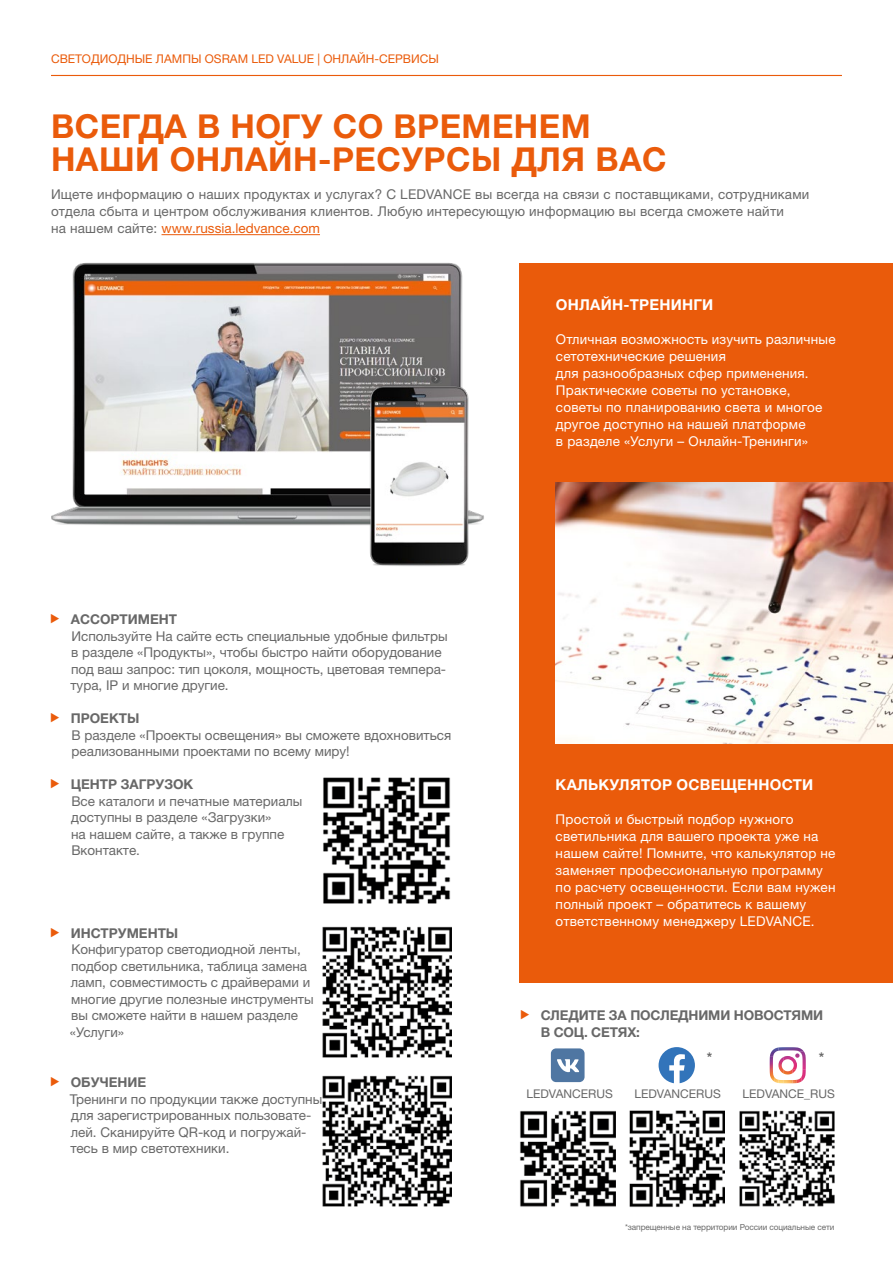
<style>
.page{position:relative;width:893px;height:1263px;background:#fff}
.page>*{position:absolute;margin:0;border:0;box-sizing:border-box;transform-origin:0 0}
.t1{font:700 33px/33px "Helvetica Neue LTW1 G";letter-spacing:.015em;color:#ea5b0b}
.t2{font:700 15px "Helvetica Neue LTW1 G";letter-spacing:.015em;color:#fff}
.t3{font:13.5px/16.5px "Helvetica Neue LTW1 G";color:#686868}
.t4{font:13.5px/17px "Helvetica Neue LTW1 G";letter-spacing:.015em;color:#fff}
.t5{font:700 13.5px/16.5px "Helvetica Neue LTW1 G";color:#686868}
.t6{font:12px "Helvetica Neue LTW1 G";color:#ea5b0b}
.t7{font:12px "Helvetica Neue LTW1 G";color:#686868}
.t8{font:8.25px "Helvetica Neue LTW1 G";letter-spacing:-.01em;color:#686868}
.s1{color:#ea5b0b}
</style>
<div class="page">
<hr style="left:51px;top:75px;width:791px;height:1px;background:#ea5b0b">
<div style="left:520px;top:263px;width:373px;height:719px;background:#ea5b0b"></div>
<img style="left:556px;top:483px;width:337px;height:260px">
<img style="left:51px;top:262px;width:412px;height:264px">
<img style="left:358px;top:376px;width:126px;height:190px">
<hr style="left:162px;top:234px;width:158px;height:1px;background:#ea5b0b">
<div style="left:551px;top:1048px;width:34px;height:34px;background:#4f76a2;border-radius:5px"></div>
<svg style="left:557px;top:1059px;width:22px;height:13px"></svg>
<svg style="left:659px;top:1047px;width:36px;height:36px"></svg>
<svg style="left:770px;top:1047px;width:9px;height:9px"></svg>
<img style="left:779px;top:1047px;width:25px;height:5px">
<img style="left:783px;top:1052px;width:23px;height:11px">
<img style="left:770px;top:1056px;width:4px;height:25px">
<img style="left:779px;top:1059px;width:4px;height:4px">
<svg style="left:774px;top:1063px;width:32px;height:20px"></svg>
<img style="left:520px;top:1110px;width:95px;height:97px">
<img style="left:629px;top:1110px;width:96px;height:98px">
<img style="left:739px;top:1110px;width:96px;height:97px">
<img style="left:323px;top:777px;width:128px;height:127px">
<img style="left:323px;top:926px;width:129px;height:132px">
<img style="left:323px;top:1075px;width:129px;height:132px">
<p class="t6" style="left:51px;top:51px;width:389px">СВЕТОДИОДНЫЕ ЛАМПЫ OSRAM LED VALUE | ОНЛАЙН-СЕРВИСЫ</p>
<h1 class="t1" style="left:51px;top:109px;width:617px">ВСЕГДА В НОГУ СО ВРЕМЕНЕМ<br>НАШИ ОНЛАЙН-РЕСУРСЫ ДЛЯ ВАС</h1>
<p class="t3" style="left:51px;top:186px;width:760px;line-height:17px">Ищете информацию о наших продуктах и услугах? С LEDVANCE вы всегда на связи с поставщиками, сотрудниками отдела сбыта и центром обслуживания клиентов. Любую интересующую информацию вы всегда сможете найти<br>на нашем сайте: <span class="s1">www.russia.ledvance.com</span></p>
<p class="t5" style="left:71px;top:611px;width:108px">АССОРТИМЕНТ</p>
<p class="t3" style="left:70px;top:628px;width:379px">Используйте На сайте есть специальные удобные фильтры в разделе «Продукты», чтобы быстро найти оборудование под ваш запрос: тип цоколя, мощность, цветовая темпера&shy;тура, IP и многие другие.</p>
<p class="t5" style="left:71px;top:710px;width:70px">ПРОЕКТЫ</p>
<p class="t3" style="left:71px;top:727px;width:381px">В разделе «Проекты освещения» вы сможете вдохновиться реализованными проектами по всему миру!</p>
<p class="t5" style="left:71px;top:776px;width:124px">ЦЕНТР ЗАГРУЗОК</p>
<p class="t3" style="left:71px;top:793px;width:233px">Все каталоги и печатные материалы доступны в разделе «Загрузки»<br>на нашем сайте, а также в группе<br>Вконтакте.</p>
<p class="t5" style="left:71px;top:925px;width:109px">ИНСТРУМЕНТЫ</p>
<p class="t3" style="left:70px;top:941px;width:245px">Конфигуратор светодиодной ленты, подбор светильника, таблица замена ламп, совместимость с драйверами и многие другие полезные инструменты вы сможете найти в нашем разделе «Услуги»</p>
<p class="t5" style="left:71px;top:1074px;width:77px">ОБУЧЕНИЕ</p>
<p class="t3" style="left:70px;top:1090px;width:254px">Тренинги по продукции также доступны для зарегистрированных пользовате&shy;лей. Сканируйте QR-код и погружай&shy;тесь в мир светотехники.</p>
<p class="t2" style="left:556px;top:295px;width:159px">ОНЛАЙН-ТРЕНИНГИ</p>
<p class="t4" style="left:556px;top:331px;width:281px">Отличная возможность изучить различные сетотехнические решения<br>для разнообразных сфер применения.<br>Практические советы по установке, советы по планированию света и многое другое доступно на нашей платформе<br>в разделе «Услуги – Онлайн-Тренинги»</p>
<p class="t2" style="left:556px;top:775px;width:259px">КАЛЬКУЛЯТОР ОСВЕЩЕННОСТИ</p>
<p class="t4" style="left:556px;top:811px;width:281px">Простой и быстрый подбор нужного светильника для вашего проекта уже на нашем сайте! Помните, что калькулятор не заменяет профессиональную программу по расчету освещенности. Если вам нужен полный проект – обратитесь к вашему ответственному менеджеру LEDVANCE.</p>
<p class="t5" style="left:541px;top:1007px;width:284px">СЛЕДИТЕ ЗА ПОСЛЕДНИМИ НОВОСТЯМИ<br>В СОЦ. СЕТЯХ:</p>
<p class="t5" style="left:707px;top:1049px;width:7px">*</p>
<p class="t5" style="left:819px;top:1049px;width:7px">*</p>
<p class="t7" style="left:526px;top:1086px;width:88px">LEDVANCERUS</p>
<p class="t7" style="left:634px;top:1086px;width:88px">LEDVANCERUS</p>
<p class="t7" style="left:742px;top:1086px;width:94px">LEDVANCE_RUS</p>
<p class="t8" style="left:625px;top:1222px;width:211px">*запрещенные на территории России социальные сети</p>
</div>
